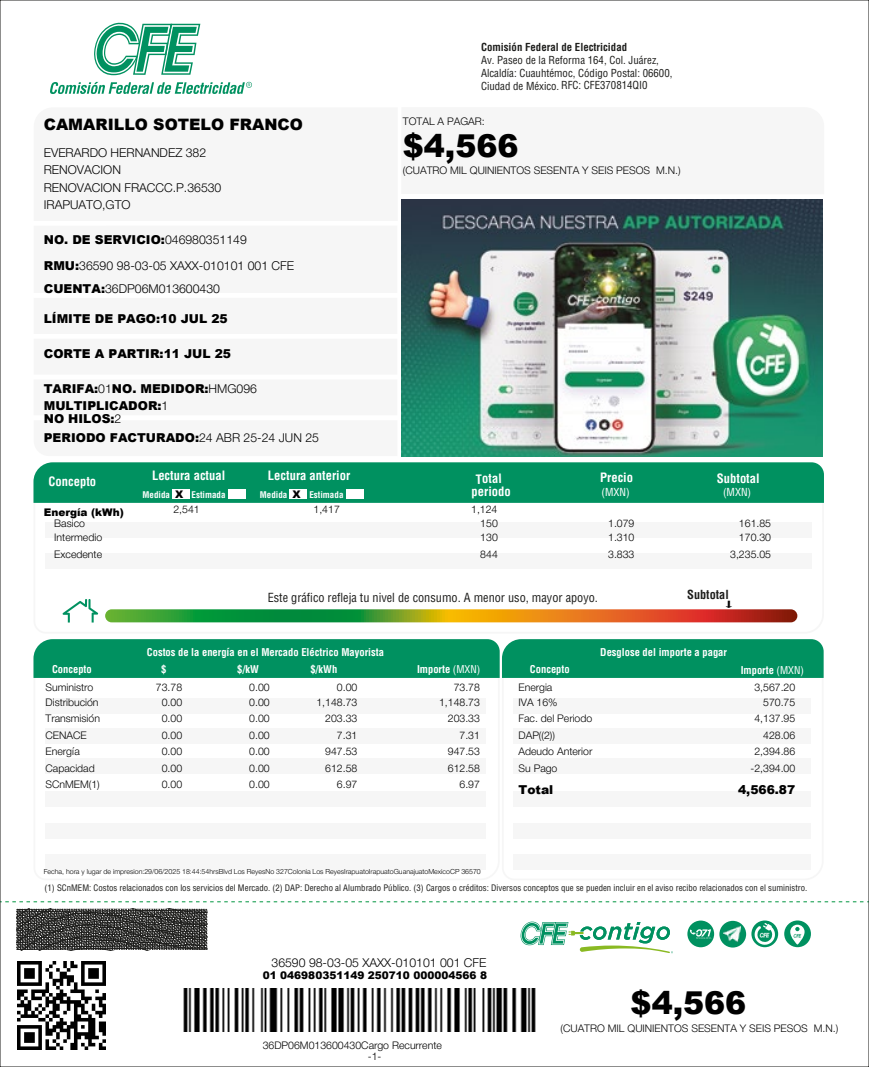
<style>
.page{position:relative;width:869px;height:1067px;background:#fff}
.page>*{position:absolute;margin:0;border:0;box-sizing:border-box;transform-origin:0 0}
.t1{font:900 31.5px "Arial";color:#000}
.t2{font:900 15.75px "Arial";color:#000}
.t3{font:700 condensed 12.6px "Helvetica LT Std";color:#fff}
.t4{font:900 12.25px/17.5px "Arial";color:#000}
.t5{font:300 12.25px/17.5px "Helvetica Neue Cyr";color:#000}
.t6{font:condensed 12.25px "Helvetica LT Std";color:#1d1d1b}
.t7{font:700 condensed 12.25px "Helvetica LT Std";color:#1d1d1b}
.t8{font:condensed 10.85px/12.6px "Helvetica LT Std";color:#1d1d1b}
.t9{font:700 condensed 10.85px "Helvetica LT Std";color:#1d1d1b}
.t10{font:condensed 10.85px "Helvetica LT Std";color:#fff}
.t11{font:300 10.5px "Helvetica Neue Cyr";color:#000}
.t12{font:700 condensed 10.5px/16.6px "Helvetica LT Std";color:#fff}
.t13{font:900 10.5px "Arial";color:#000}
.t14{font:700 condensed 8.92px "Helvetica LT Std";color:#fff}
.t15{font:condensed 8.75px "Helvetica LT Std";color:#1d1d1b}
.t16{font:300 7px "Helvetica Neue Cyr";color:#000}
.s1{font-family:"Helvetica Neue Cyr";font-weight:300}
.s2{font-family:"Arial";font-weight:900}
.s3{font-weight:400}
</style>
<div class="page">
<svg style="left:67px;top:613px;width:731px;height:10px"></svg>
<div style="left:33px;top:462px;width:790px;height:41px;background:#009160"></div>
<svg style="left:62px;top:599px;width:36px;height:23px"></svg>
<svg style="left:105px;top:609px;width:692px;height:13px;background:#8b812b"></svg>
<div style="left:33px;top:639px;width:790px;height:39px;background:#009160"></div>
<svg style="left:687px;top:920px;width:26px;height:27px"></svg>
<svg style="left:719px;top:920px;width:26px;height:27px"></svg>
<svg style="left:751px;top:920px;width:26px;height:27px"></svg>
<svg style="left:784px;top:920px;width:26px;height:27px"></svg>
<svg style="left:520px;top:921px;width:152px;height:32px"></svg>
<svg style="left:94px;top:22px;width:106px;height:53px"></svg>
<svg style="left:50px;top:82px;width:202px;height:12px"></svg>
<img style="left:722px;top:925px;width:17px;height:17px">
<div style="left:172px;top:489px;width:18px;height:10px;background:#fff"></div>
<div style="left:228px;top:489px;width:18px;height:10px;background:#fff"></div>
<div style="left:289px;top:489px;width:18px;height:10px;background:#fff"></div>
<div style="left:346px;top:489px;width:18px;height:10px;background:#fff"></div>
<img style="left:401px;top:199px;width:420px;height:257px">
<div style="left:34px;top:298px;width:363px;height:36px;background:#f6f6f6"></div>
<div style="left:34px;top:339px;width:363px;height:35px;background:#f6f6f6"></div>
<div style="left:34px;top:225px;width:363px;height:68px;background:#f6f6f6"></div>
<div style="left:34px;top:379px;width:363px;height:36px;background:#f6f6f6"></div>
<svg style="left:16px;top:908px;width:191px;height:42px;background:#484846"></svg>
<svg style="left:5px;top:901px;width:859px;height:1px"></svg>
<img style="left:183px;top:988px;width:353px;height:44px">
<img style="left:18px;top:962px;width:87px;height:87px">
<p class="t9" style="left:481px;top:41px;width:148px">Comisión Federal de Electricidad</p>
<p class="t8" style="left:481px;top:54px;width:193px">Av. Paseo de la Reforma 164, Col. Juárez,<br>Alcaldía: Cuauhtémoc, Código Postal: 06600,</p>
<h2 class="t2" style="left:44px;top:113px;width:260px">CAMARILLO SOTELO FRANCO</h2>
<p class="t5" style="left:44px;top:145px;width:179px">EVERARDO HERNANDEZ 382<br>RENOVACION<br>RENOVACION FRACCC.P.36530<br>IRAPUATO,GTO</p>
<p class="t4" style="left:44px;top:230px;width:204px">NO. DE SERVICIO:<span class="s1">046980351149</span></p>
<p class="t5" style="left:44px;top:256px;width:252px;line-height:22.8px"><span class="s2">RMU:</span>36590 98-03-05 XAXX-010101 001 CFE<br><span class="s2">CUENTA:</span>36DP06M013600430</p>
<p class="t4" style="left:44px;top:309px;width:185px">LÍMITE DE PAGO:10 JUL 25</p>
<p class="t4" style="left:44px;top:344px;width:189px">CORTE A PARTIR:11 JUL 25</p>
<p class="t4" style="left:44px;top:379px;width:215px">TARIFA:<span class="s1">01</span>NO. MEDIDOR:<span class="s1">HMG096<br></span>MULTIPLICADOR:<span class="s1">1</span></p>
<p class="t4" style="left:44px;top:408px;width:277px;line-height:19.2px">NO HILOS:<span class="s1">2<br></span>PERIODO FACTURADO:<span class="s1">24 ABR 25-24 JUN 25</span></p>
<p class="t8" style="left:481px;top:79px;width:168px">Ciudad de México. RFC: CFE370814QI0</p>
<p class="t11" style="left:402px;top:118px;width:83px">TOTAL A PAGAR:</p>
<h1 class="t1" style="left:402px;top:122px;width:117px">$4,566</h1>
<p class="t11" style="left:402px;top:167px;width:279px">(CUATRO MIL QUINIENTOS SESENTA Y SEIS PESOS M.N.)</p>
<p class="t3" style="left:152px;top:467px;width:75px">Lectura actual</p>
<p class="t14" style="left:142px;top:489px;width:29px">Medida</p>
<p class="t14" style="left:191px;top:489px;width:35px">Estimada</p>
<p class="t3" style="left:268px;top:468px;width:84px">Lectura anterior</p>
<p class="t14" style="left:260px;top:489px;width:29px">Medida</p>
<p class="t14" style="left:309px;top:489px;width:35px">Estimada</p>
<p class="t3" style="left:600px;top:469px;width:34px">Precio</p>
<p class="t3" style="left:48px;top:473px;width:49px">Concepto</p>
<p class="t3" style="left:475px;top:471px;width:27px;rotate:-1deg">Total</p>
<p class="t3" style="left:471px;top:483px;width:41px">periodo</p>
<p class="t10" style="left:601px;top:485px;width:30px">(MXN)</p>
<p class="t13" style="left:175px;top:486px;width:10px">X</p>
<p class="t13" style="left:292px;top:486px;width:10px">X</p>
<p class="t3" style="left:716px;top:471px;width:44px">Subtotal</p>
<p class="t10" style="left:722px;top:485px;width:30px">(MXN)</p>
<p class="t11" style="left:173px;top:505px;width:28px">2,541</p>
<p class="t11" style="left:313px;top:505px;width:28px">1,417</p>
<p class="t11" style="left:471px;top:505px;width:28px">1,124</p>
<p class="t13" style="left:44px;top:504px;width:81px">Energía (kWh)</p>
<p class="t11" style="left:54px;top:519px;width:32px">Basico</p>
<p class="t11" style="left:480px;top:519px;width:19px">150</p>
<p class="t11" style="left:608px;top:519px;width:28px">1.079</p>
<p class="t11" style="left:738px;top:519px;width:34px">161.85</p>
<p class="t11" style="left:54px;top:534px;width:49px">Intermedio</p>
<p class="t11" style="left:480px;top:534px;width:19px">130</p>
<p class="t11" style="left:608px;top:534px;width:28px">1.310</p>
<p class="t11" style="left:738px;top:534px;width:34px">170.30</p>
<p class="t11" style="left:54px;top:550px;width:49px">Excedente</p>
<p class="t11" style="left:480px;top:550px;width:19px">844</p>
<p class="t11" style="left:608px;top:550px;width:28px">3.833</p>
<p class="t11" style="left:729px;top:550px;width:42px">3,235.05</p>
<p class="t6" style="left:267px;top:589px;width:331px">Este gráfico refleja tu nivel de consumo. A menor uso, mayor apoyo.</p>
<p class="t7" style="left:687px;top:586px;width:43px">Subtotal</p>
<p class="t11" style="left:724px;top:601px;width:9px">↓</p>
<p class="t12" style="left:161px;top:644px;width:224px;text-indent:-14px">Costos de la energía en el Mercado Eléctrico Mayorista $</p>
<p class="t12" style="left:600px;top:644px;width:128px">Desglose del importe a pagar</p>
<p class="t12" style="left:237px;top:660px;width:23px">$/kW</p>
<p class="t12" style="left:310px;top:660px;width:28px">$/kWh</p>
<p class="t12" style="left:52px;top:660px;width:41px">Concepto</p>
<p class="t12" style="left:417px;top:660px;width:65px">Importe <span class="s3">(MXN)</span></p>
<p class="t12" style="left:740px;top:661px;width:65px">Importe <span class="s3">(MXN)</span></p>
<p class="t12" style="left:529px;top:660px;width:41px">Concepto</p>
<p class="t11" style="left:46px;top:683px;width:49px">Suministro</p>
<p class="t11" style="left:156px;top:683px;width:28px">73.78</p>
<p class="t11" style="left:249px;top:683px;width:22px">0.00</p>
<p class="t11" style="left:337px;top:683px;width:22px">0.00</p>
<p class="t11" style="left:453px;top:683px;width:28px">73.78</p>
<p class="t11" style="left:46px;top:698px;width:55px">Distribución</p>
<p class="t11" style="left:162px;top:698px;width:22px">0.00</p>
<p class="t11" style="left:249px;top:698px;width:22px">0.00</p>
<p class="t11" style="left:316px;top:698px;width:42px">1,148.73</p>
<p class="t11" style="left:439px;top:698px;width:42px">1,148.73</p>
<p class="t11" style="left:46px;top:715px;width:56px">Transmisión</p>
<p class="t11" style="left:162px;top:715px;width:22px">0.00</p>
<p class="t11" style="left:249px;top:715px;width:22px">0.00</p>
<p class="t11" style="left:325px;top:715px;width:34px">203.33</p>
<p class="t11" style="left:447px;top:715px;width:34px">203.33</p>
<p class="t11" style="left:46px;top:731px;width:43px">CENACE</p>
<p class="t11" style="left:162px;top:731px;width:22px">0.00</p>
<p class="t11" style="left:249px;top:731px;width:22px">0.00</p>
<p class="t11" style="left:337px;top:731px;width:22px">7.31</p>
<p class="t11" style="left:459px;top:731px;width:22px">7.31</p>
<p class="t11" style="left:46px;top:748px;width:36px">Energía</p>
<p class="t11" style="left:162px;top:748px;width:22px">0.00</p>
<p class="t11" style="left:249px;top:748px;width:22px">0.00</p>
<p class="t11" style="left:325px;top:748px;width:34px">947.53</p>
<p class="t11" style="left:447px;top:748px;width:34px">947.53</p>
<p class="t11" style="left:46px;top:764px;width:51px">Capacidad</p>
<p class="t11" style="left:162px;top:764px;width:22px">0.00</p>
<p class="t11" style="left:249px;top:764px;width:22px">0.00</p>
<p class="t11" style="left:325px;top:764px;width:34px">612.58</p>
<p class="t11" style="left:447px;top:764px;width:34px">612.58</p>
<p class="t11" style="left:46px;top:781px;width:56px">SCnMEM(1)</p>
<p class="t11" style="left:162px;top:781px;width:22px">0.00</p>
<p class="t11" style="left:249px;top:781px;width:22px">0.00</p>
<p class="t11" style="left:337px;top:781px;width:22px">6.97</p>
<p class="t11" style="left:459px;top:781px;width:22px">6.97</p>
<p class="t16" style="left:44px;top:869px;width:438px">Fecha, hora y lugar de impresion:29/06/2025 18:44:54hrsBlvd Los ReyesNo 327Colonia Los ReyesIrapuatoIrapuatoGuanajuatoMexicoCP 36570</p>
<p class="t11" style="left:518px;top:683px;width:35px">Energia</p>
<p class="t11" style="left:754px;top:683px;width:42px">3,567.20</p>
<p class="t11" style="left:518px;top:698px;width:41px">IVA 16%</p>
<p class="t11" style="left:762px;top:698px;width:34px">570.75</p>
<p class="t11" style="left:518px;top:715px;width:75px">Fac. del Periodo</p>
<p class="t11" style="left:754px;top:715px;width:42px">4,137.95</p>
<p class="t11" style="left:518px;top:731px;width:38px">DAP((2))</p>
<p class="t11" style="left:762px;top:731px;width:34px">428.06</p>
<p class="t11" style="left:518px;top:748px;width:75px">Adeudo Anterior</p>
<p class="t11" style="left:754px;top:748px;width:42px">2,394.86</p>
<p class="t11" style="left:518px;top:764px;width:40px">Su Pago</p>
<p class="t11" style="left:750px;top:764px;width:46px">-2,394.00</p>
<p class="t4" style="left:518px;top:780px;width:36px">Total</p>
<p class="t4" style="left:737px;top:780px;width:59px">4,566.87</p>
<p class="t15" style="left:45px;top:882px;width:763px">(1) SCnMEM: Costos relacionados con los servicios del Mercado. (2) DAP: Derecho al Alumbrado Público. (3) Cargos o créditos: Diversos conceptos que se pueden incluir en el aviso recibo relacionados con el suministro.</p>
<p class="t5" style="left:271px;top:955px;width:216px">36590 98-03-05 XAXX-010101 001 CFE</p>
<p class="t13" style="left:262px;top:967px;width:226px">01 046980351149 250710 000004566 8</p>
<p class="t11" style="left:262px;top:1042px;width:180px">36DP06M013600430Cargo Recurrente</p>
<p class="t11" style="left:368px;top:1052px;width:15px">-1-</p>
<h1 class="t1" style="left:630px;top:979px;width:117px">$4,566</h1>
<p class="t11" style="left:560px;top:1024px;width:279px">(CUATRO MIL QUINIENTOS SESENTA Y SEIS PESOS M.N.)</p>
</div>
